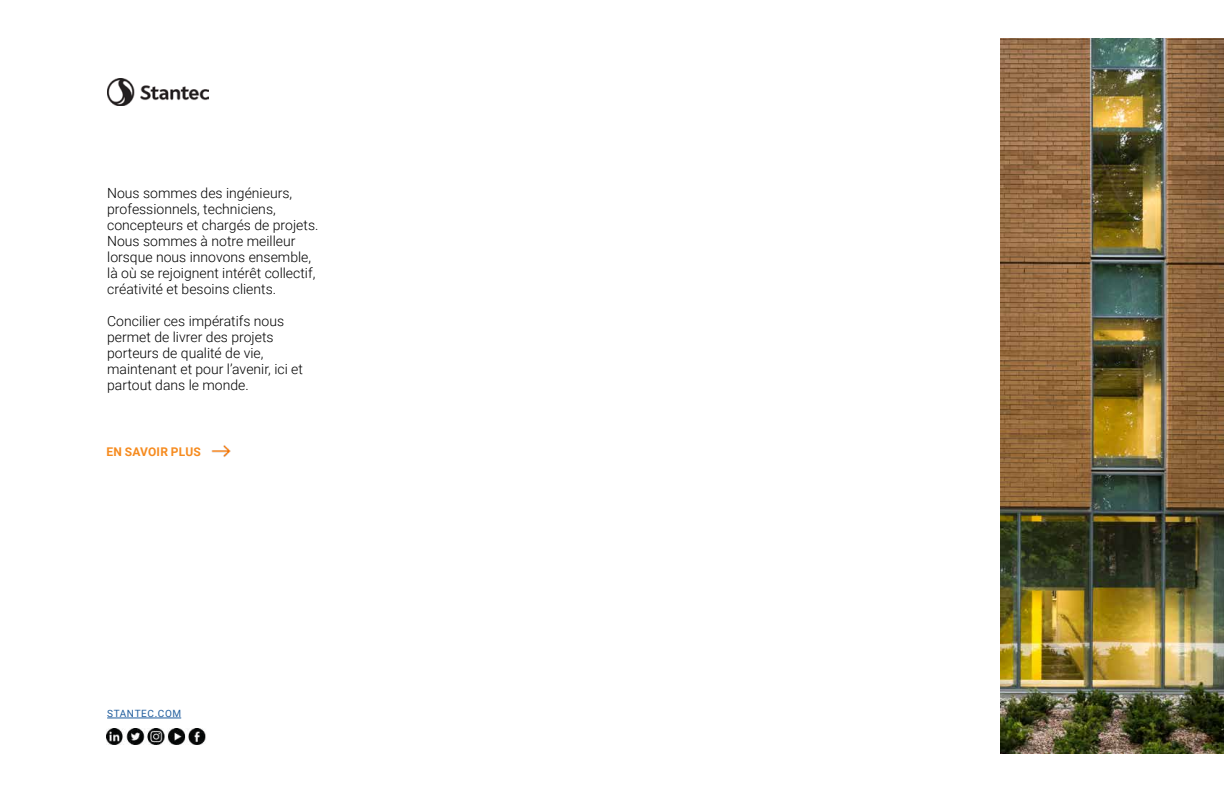
<style>
.page{position:relative;width:1224px;height:792px;background:#fff}
.page>*{position:absolute;margin:0;border:0;box-sizing:border-box;transform-origin:0 0}
.t1{font:300 14px/16px "Roboto";color:#000}
.t2{font:700 12px "Roboto";letter-spacing:.015em;color:#f68b1f}
.t3{font:10px "Roboto";letter-spacing:.06em;color:#215e9e}
</style>
<div class="page">
<img style="left:1000px;top:39px;width:224px;height:714px">
<img style="left:107px;top:79px;width:102px;height:27px">
<hr style="left:107px;top:718px;width:74px;height:1px;background:#215e9e">
<img style="left:106px;top:728px;width:58px;height:17px">
<img style="left:168px;top:729px;width:38px;height:16px">
<img style="left:211px;top:445px;width:20px;height:12px">
<p class="t1" style="left:107px;top:184px;width:213px">Nous sommes des ingénieurs, professionnels, techniciens, concepteurs et chargés de projets.<br>Nous sommes à notre meilleur lorsque nous innovons ensemble, là où se rejoignent intérêt collectif, créativité et besoins clients.</p>
<p class="t1" style="left:107px;top:312px;width:197px">Concilier ces impératifs nous permet de livrer des projets porteurs de qualité de vie, maintenant et pour l’avenir, ici et partout dans le monde.</p>
<p class="t2" style="left:107px;top:443px;width:96px">EN SAVOIR PLUS</p>
<p class="t3" style="left:107px;top:707px;width:76px">STANTEC.COM</p>
</div>
